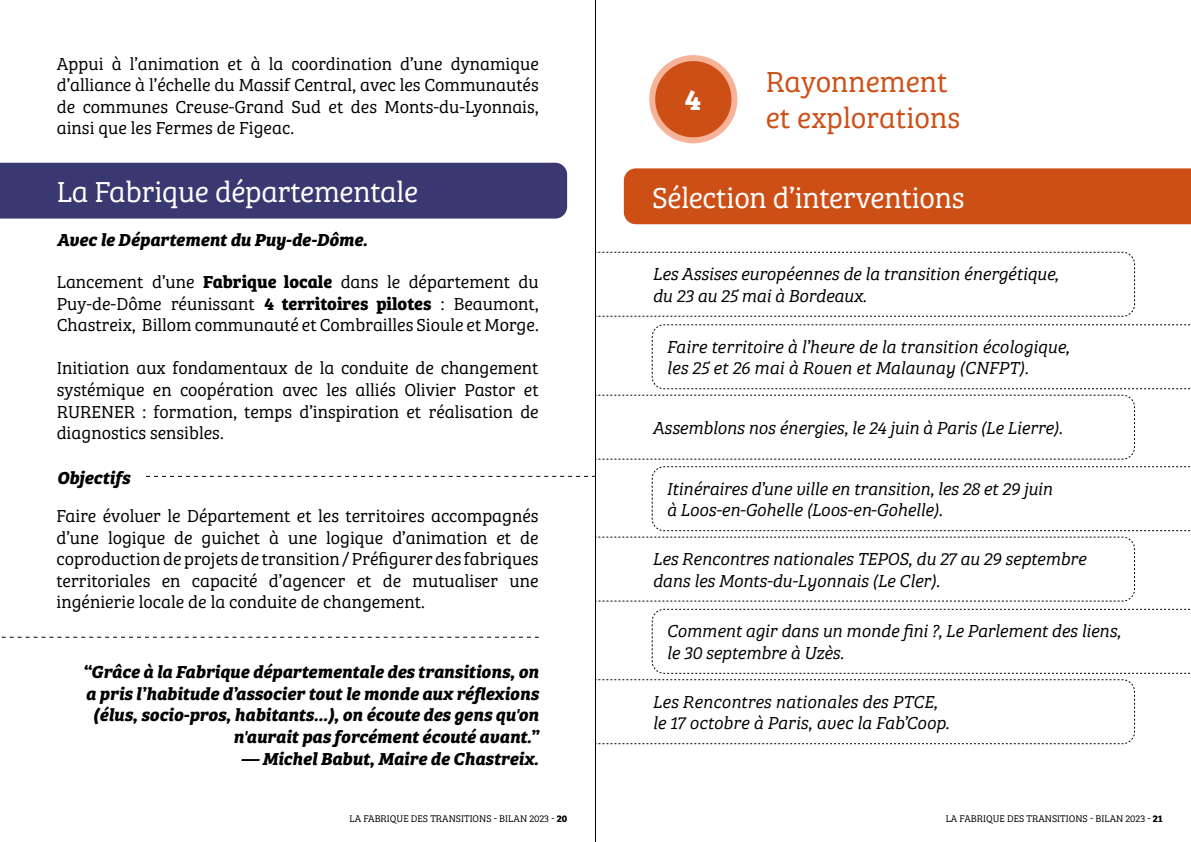
<style>
.page{position:relative;width:1191px;height:842px;background:#fff}
.page>*{position:absolute;margin:0;border:0;box-sizing:border-box;transform-origin:0 0}
.t1{font:300 30px "Bree Serif";letter-spacing:-.01em;color:#fff}
.t2{font:300 30px/36px "Bree Serif";color:#cd4f16}
.t3{font:700 30px "Bree Serif";color:#fff}
.t4{font:300 18px/21.6px "Bree Serif";color:#000;text-align:justify}
.t5{font:italic 18px/21.6px "Bree Serif Lt";letter-spacing:-.01em;color:#000}
.t6{font:italic 700 18px/21.6px "Bree Serif";letter-spacing:-.005em;color:#000;text-align:right}
.t7{font:300 10px "Bree Serif";color:#000}
.s1{font-weight:700}
</style>
<div class="page">
<hr style="left:595px;top:0;width:1px;height:842px;background:#000">
<div style="left:0;top:163px;width:567px;height:56px;background:#393870"></div>
<svg style="left:1px;top:637px;width:538px;height:1px"></svg>
<svg style="left:146px;top:476px;width:449px;height:1px"></svg>
<div style="left:624px;top:168px;width:567px;height:56px;background:#cd4f16"></div>
<svg style="left:596px;top:252px;width:539px;height:65px"></svg>
<svg style="left:596px;top:395px;width:539px;height:65px"></svg>
<svg style="left:596px;top:537px;width:539px;height:65px"></svg>
<svg style="left:651px;top:324px;width:540px;height:65px"></svg>
<svg style="left:651px;top:466px;width:540px;height:65px"></svg>
<svg style="left:596px;top:609px;width:595px;height:135px"></svg>
<div style="left:652px;top:58px;width:82px;height:82px;background:#cd4f16;border-radius:50%"></div>
<div style="left:649px;top:55px;width:88px;height:88px;border:6px solid #f7b398;border-radius:50%"></div>
<p class="t4" style="left:57px;top:52px;width:483px">Appui à l’animation et à la coordination d’une dynamique d’alliance à l’échelle du Massif Central, avec les Communautés de communes Creuse-Grand Sud et des Monts-du-Lyonnais, ainsi que les Fermes de Figeac.</p>
<h1 class="t1" style="left:57px;top:170px;width:363px">La Fabrique départementale</h1>
<p class="t6" style="left:57px;top:227px;width:312px">Avec le Département du Puy-de-Dôme.</p>
<p class="t4" style="left:57px;top:270px;width:483px">Lancement d’une <span class="s1">Fabrique locale</span> dans le département du Puy-de-Dôme réunissant <span class="s1">4 territoires pilotes</span> : Beaumont, Chastreix, Billom communauté et Combrailles Sioule et Morge.</p>
<p class="t4" style="left:57px;top:356px;width:483px">Initiation aux fondamentaux de la conduite de changement systémique en coopération avec les alliés Olivier Pastor et RURENER : formation, temps d’inspiration et réalisation de diagnostics sensibles.</p>
<p class="t6" style="left:57px;top:466px;width:75px">Objectifs</p>
<p class="t4" style="left:57px;top:504px;width:483px">Faire évoluer le Département et les territoires accompagnés d’une logique de guichet à une logique d’animation et de coproduction de projets de transition / Préfigurer des fabriques territoriales en capacité d’agencer et de mutualiser une ingénierie locale de la conduite de changement.</p>
<p class="t6" style="left:82px;top:660px;width:458px">“Grâce à la Fabrique départementale des transitions, on a pris l’habitude d’associer tout le monde aux réflexions (élus, socio-pros, habitants...), on écoute des gens qu'on n'aurait pas forcément écouté avant.”</p>
<p class="t6" style="left:241px;top:746px;width:299px">— Michel Babut, Maire de Chastreix.</p>
<h1 class="t3" style="left:684px;top:77px;width:18px">4</h1>
<h1 class="t2" style="left:766px;top:62px;width:196px">Rayonnement et explorations</h1>
<h1 class="t1" style="left:652px;top:176px;width:314px">Sélection d’interventions</h1>
<p class="t5" style="left:652px;top:262px;width:407px">Les Assises européennes de la transition énergétique, du 23 au 25 mai à Bordeaux.</p>
<p class="t5" style="left:666px;top:335px;width:404px">Faire territoire à l’heure de la transition écologique, les 25 et 26 mai à Rouen et Malaunay (CNFPT).</p>
<p class="t5" style="left:652px;top:416px;width:412px">Assemblons nos énergies, le 24 juin à Paris (Le Lierre).</p>
<p class="t5" style="left:666px;top:477px;width:387px">Itinéraires d’une ville en transition, les 28 et 29 juin à Loos-en-Gohelle (Loos-en-Gohelle).</p>
<p class="t5" style="left:652px;top:547px;width:435px">Les Rencontres nationales TEPOS, du 27 au 29 septembre dans les Monts-du-Lyonnais (Le Cler).</p>
<p class="t5" style="left:666px;top:619px;width:455px">Comment agir dans un monde fini ?, Le Parlement des liens, le 30 septembre à Uzès.</p>
<p class="t5" style="left:652px;top:690px;width:298px">Les Rencontres nationales des PTCE, le 17 octobre à Paris, avec la Fab’Coop.</p>
<p class="t7" style="left:349px;top:811px;width:219px">LA FABRIQUE DES TRANSITIONS - BILAN 2023 - <span class="s1">20</span></p>
<p class="t7" style="left:945px;top:811px;width:219px">LA FABRIQUE DES TRANSITIONS - BILAN 2023 - <span class="s1">21</span></p>
</div>
